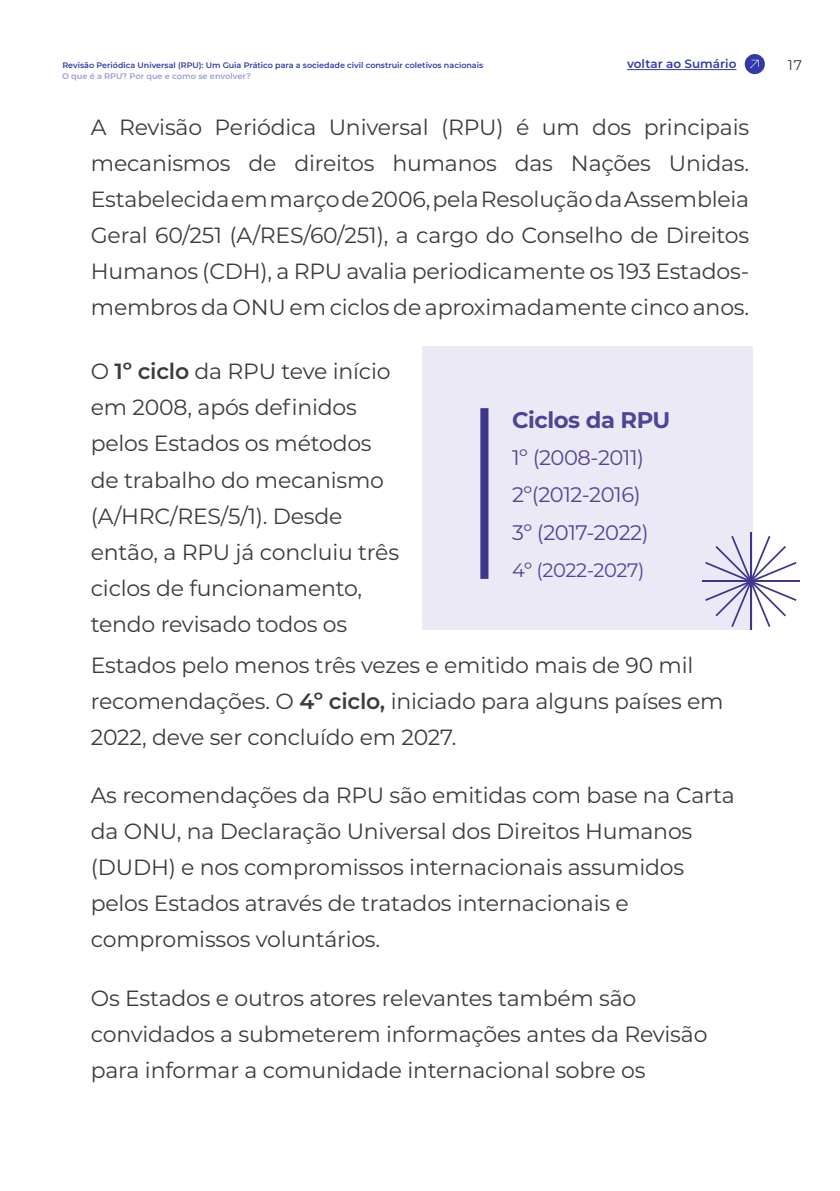
<style>
.page{position:relative;width:840px;height:1191px;background:#fff}
.page>*{position:absolute;margin:0;border:0;box-sizing:border-box;transform-origin:0 0}
.t1{font:700 22.6px "Montserrat";letter-spacing:-.02em;color:#4d4697}
.t2{font:22px/36px "Montserrat";letter-spacing:-.01em;color:#3c3c3b}
.t3{font:21px/37.2px "Montserrat";letter-spacing:-.02em;color:#4d4697}
.t4{font:19.4px "Montserrat";letter-spacing:-.025em;color:#4d4697}
.t5{font:14px "Montserrat";color:#000}
.t6{font:600 12px "Montserrat";color:#303ba8}
.t7{font:600 8.2px "Montserrat";color:#989dd4}
.t8{font:600 8px "Montserrat";color:#303ba8}
.s1{font-weight:600}
</style>
<div class="page">
<hr style="left:626px;top:69px;width:110px;height:1px;background:#303ba8">
<svg style="left:744px;top:54px;width:20px;height:20px"></svg>
<svg style="left:749px;top:60px;width:9px;height:8px"></svg>
<div style="left:422px;top:346px;width:329px;height:283px;background:#eae9f5"></div>
<div style="left:480px;top:408px;width:8px;height:171px;background:#3c378d"></div>
<hr style="left:749px;top:532px;width:2px;height:98px;background:#3c378d">
<hr style="left:701px;top:580px;width:98px;height:2px;background:#3c378d">
<svg style="left:705px;top:536px;width:91px;height:91px"></svg>
<p class="t6" style="left:626px;top:56px;width:111px">voltar ao Sumário</p>
<p class="t8" style="left:62px;top:59px;width:422px">Revisão Periódica Universal (RPU): Um Guia Prático para a sociedade civil construir coletivos nacionais</p>
<p class="t5" style="left:787px;top:55px;width:16px">17</p>
<p class="t7" style="left:62px;top:70px;width:190px">O que é a RPU? Por que e como se envolver?</p>
<p class="t2" style="left:91px;top:108px;width:659px;text-align:justify">A Revisão Periódica Universal (RPU) é um dos principais mecanismos de direitos humanos das Nações Unidas.<br>Estabelecida em março de 2006, pela Resolução da Assembleia Geral 60/251 (A/RES/60/251), a cargo do Conselho de Direitos Humanos (CDH), a RPU avalia periodicamente os 193 Estados&shy;membros da ONU em ciclos de aproximadamente cinco anos.</p>
<p class="t2" style="left:91px;top:353px;width:310px">O <span class="s1">1º ciclo</span> da RPU teve início em 2008, após definidos pelos Estados os métodos de trabalho do mecanismo (A/HRC/RES/5/1). Desde então, a RPU já concluiu três ciclos de funcionamento, tendo revisado todos os</p>
<p class="t2" style="left:91px;top:646px;width:634px">Estados pelo menos três vezes e emitido mais de 90 mil recomendações. O <span class="s1">4º ciclo,</span> iniciado para alguns países em<br>2022, deve ser concluído em 2027.</p>
<p class="t2" style="left:91px;top:776px;width:645px">As recomendações da RPU são emitidas com base na Carta da ONU, na Declaração Universal dos Direitos Humanos (DUDH) e nos compromissos internacionais assumidos pelos Estados através de tratados internacionais e compromissos voluntários.</p>
<p class="t2" style="left:91px;top:979px;width:617px">Os Estados e outros atores relevantes também são convidados a submeterem informações antes da Revisão para informar a comunidade internacional sobre os</p>
<p class="t1" style="left:512px;top:404px;width:160px">Ciclos da RPU</p>
<p class="t3" style="left:512px;top:438px;width:138px">1º (2008-2011)<br>2º(2012-2016)<br>3º (2017-2022)</p>
<p class="t4" style="left:512px;top:556px;width:134px">4º (2022-2027)</p>
</div>
